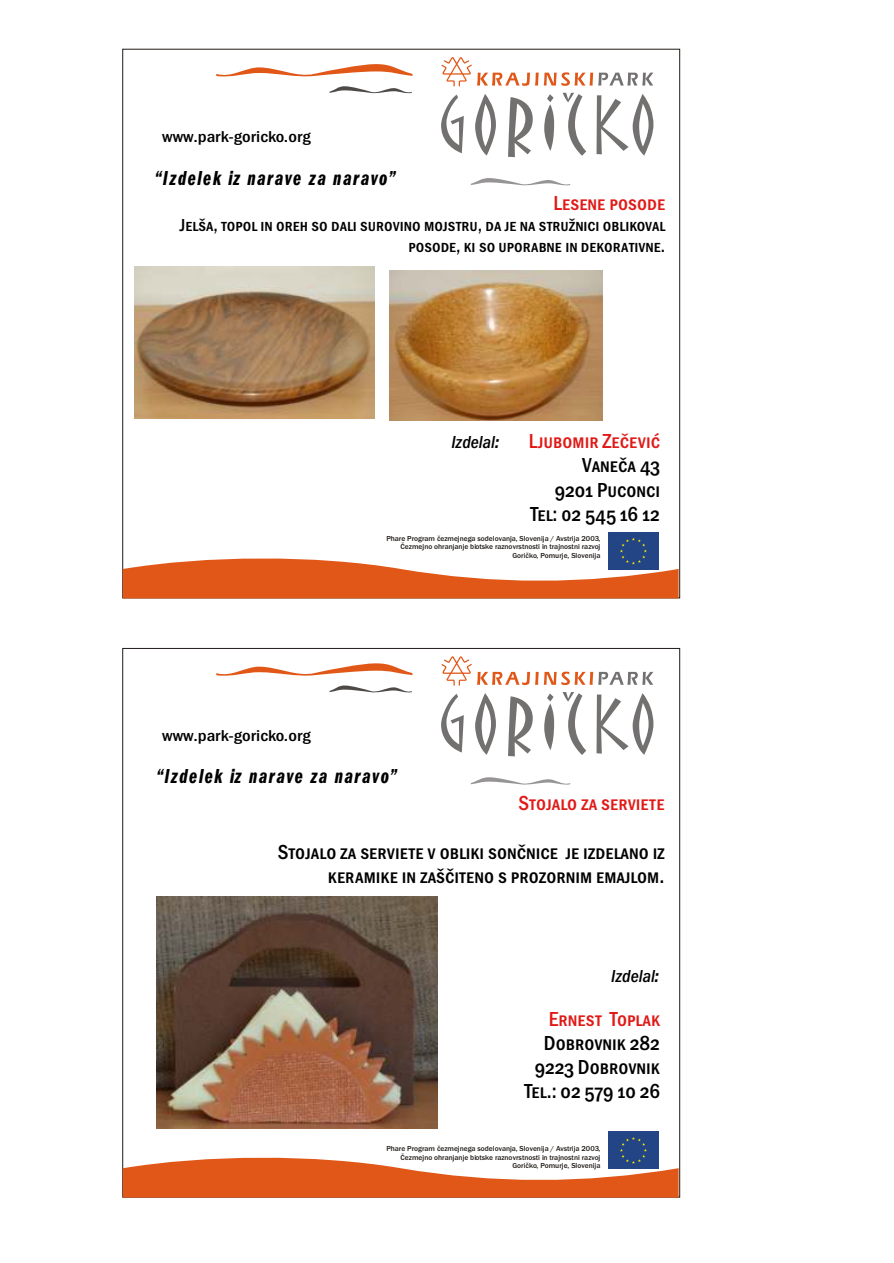
<style>
.page{position:relative;width:894px;height:1263px;background:#fff}
.page>*{position:absolute;margin:0;border:0;box-sizing:border-box;transform-origin:0 0}
.t1{font:500 condensed 21px/24.2px "Franklin Got SC Itc TEE";color:#000;text-align:right}
.t2{font:500 condensed 21px "Franklin Got SC Itc TEE";color:#e01a17}
.t3{font:21px "Franklin Got Itc TEE Demi Comp Ital";letter-spacing:.07em;color:#000}
.t4{font:500 condensed 18px/20.7px "Franklin Got SC Itc TEE";color:#000;text-align:right}
.t5{font:italic 500 condensed 18px "Franklin Got Itc TEE";color:#000}
.t6{font:500 condensed 16.35px "Franklin Got Itc TEE";color:#000;scale:1.15 1}
.t7{font:500 7.5px/8.6px "Franklin Got Itc TEE";color:#1f1a17;text-align:right}
.s1{font-family:"Franklin Got Itc TEE Demi Comp Ital";font-weight:400;font-style:normal;font-stretch:normal}
</style>
<div class="page">
<svg style="left:471px;top:178px;width:99px;height:8px"></svg>
<svg style="left:441px;top:94px;width:23px;height:59px"></svg>
<svg style="left:475px;top:94px;width:21px;height:62px"></svg>
<svg style="left:508px;top:97px;width:25px;height:60px"></svg>
<svg style="left:544px;top:94px;width:10px;height:57px"></svg>
<svg style="left:563px;top:93px;width:23px;height:63px"></svg>
<svg style="left:597px;top:94px;width:56px;height:62px"></svg>
<svg style="left:441px;top:57px;width:212px;height:29px"></svg>
<svg style="left:330px;top:86px;width:82px;height:8px"></svg>
<svg style="left:216px;top:64px;width:196px;height:13px"></svg>
<div style="left:608px;top:532px;width:50px;height:38px;background:#244585"></div>
<svg style="left:123px;top:538px;width:556px;height:60px"></svg>
<img style="left:135px;top:267px;width:239px;height:151px">
<img style="left:390px;top:270px;width:213px;height:150px">
<svg style="left:471px;top:777px;width:99px;height:8px"></svg>
<svg style="left:441px;top:694px;width:23px;height:59px"></svg>
<svg style="left:475px;top:693px;width:21px;height:62px"></svg>
<svg style="left:508px;top:696px;width:25px;height:60px"></svg>
<svg style="left:544px;top:693px;width:10px;height:57px"></svg>
<svg style="left:563px;top:692px;width:23px;height:63px"></svg>
<svg style="left:597px;top:693px;width:56px;height:62px"></svg>
<svg style="left:441px;top:656px;width:212px;height:29px"></svg>
<svg style="left:330px;top:685px;width:82px;height:8px"></svg>
<svg style="left:216px;top:663px;width:196px;height:13px"></svg>
<div style="left:608px;top:1131px;width:50px;height:38px;background:#244585"></div>
<svg style="left:123px;top:1137px;width:556px;height:61px"></svg>
<img style="left:157px;top:896px;width:280px;height:233px">
<h3 class="t6" style="left:162px;top:129px;width:131px">www.park-goricko.org</h3>
<h1 class="t3" style="left:155px;top:170px;width:242px">“Izdelek iz narave za naravo”</h1>
<h1 class="t2" style="left:554px;top:194px;width:113px">Lesene posode</h1>
<h2 class="t4" style="left:180px;top:216px;width:487px">Jelša, topol in oreh so dali surovino mojstru, da je na stružnici oblikoval posode, ki so uporabne in dekorativne.</h2>
<h3 class="t6" style="left:162px;top:729px;width:131px">www.park-goricko.org</h3>
<h2 class="t5" style="left:451px;top:435px;width:49px">Izdelal<span class="s1">:</span></h2>
<h1 class="t2" style="left:529px;top:433px;width:133px">Ljubomir Zečević</h1>
<h1 class="t1" style="left:530px;top:455px;width:131px">Vaneča 43<br>9201 Puconci<br>Tel: o2 545 16 12</h1>
<p class="t7" style="left:386px;top:535px;width:216px">Phare Program čezmejnega sodelovanja, Slovenija / Avstrija 2003,<br>Čezmejno ohranjanje biotske raznovrstnosti in trajnostni razvoj<br>Goričko, Pomurje, Slovenija</p>
<h1 class="t3" style="left:156px;top:768px;width:242px">“Izdelek iz narave za naravo”</h1>
<h1 class="t2" style="left:519px;top:795px;width:147px">Stojalo za serviete</h1>
<h1 class="t1" style="left:278px;top:841px;width:388px">Stojalo za serviete v obliki sončnice je izdelano iz keramike in zaščiteno s prozornim emajlom.</h1>
<h2 class="t5" style="left:611px;top:968px;width:49px">Izdelal<span class="s1">:</span></h2>
<h1 class="t2" style="left:549px;top:1010px;width:113px">Ernest Toplak</h1>
<h1 class="t1" style="left:524px;top:1033px;width:137px">Dobrovnik 282<br>9223 Dobrovnik<br>Tel.: 02 579 10 26</h1>
<p class="t7" style="left:386px;top:1145px;width:216px">Phare Program čezmejnega sodelovanja, Slovenija / Avstrija 2003,<br>Čezmejno ohranjanje biotske raznovrstnosti in trajnostni razvoj<br>Goričko, Pomurje, Slovenija</p>
</div>
